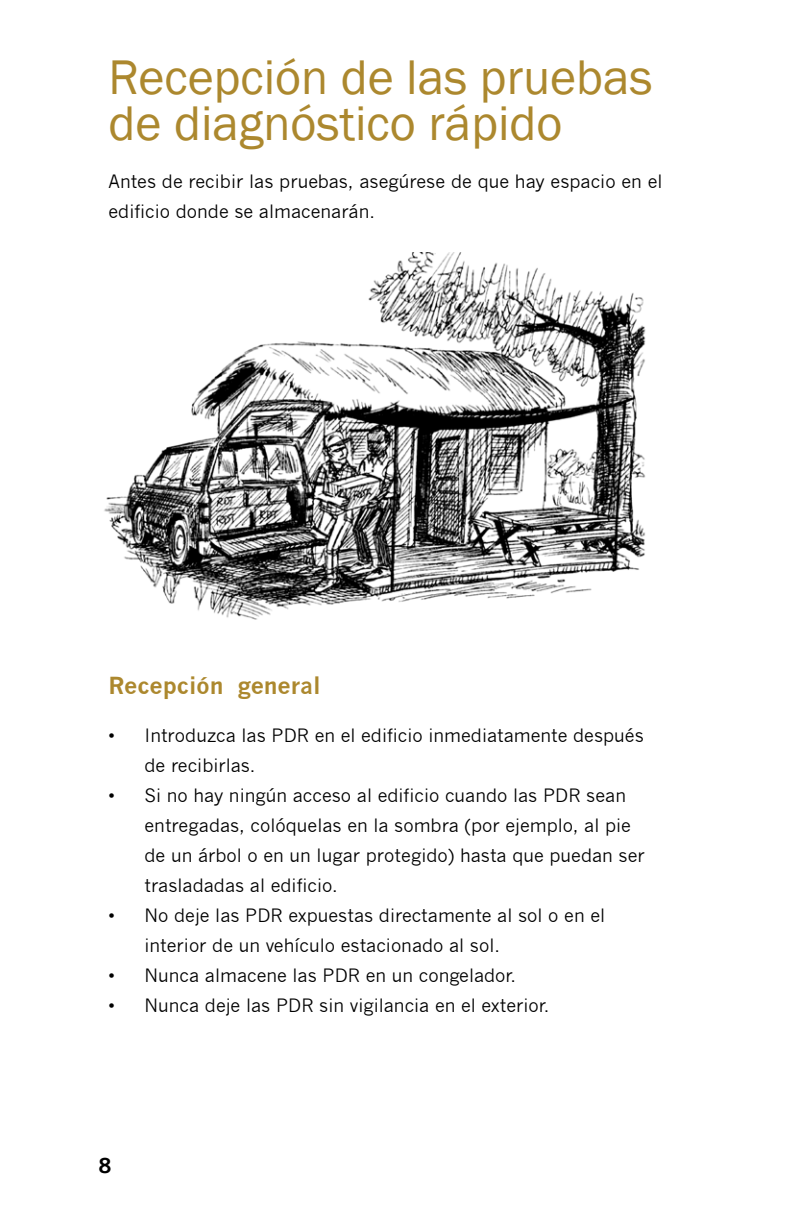
<style>
.page{position:relative;width:792px;height:1224px;background:#fff}
.page>*{position:absolute;margin:0;border:0;box-sizing:border-box;transform-origin:0 0}
.t1{font:50px/46px "Franklin Gothic";color:#ac882e}
.t2{font:700 23px "News Gothic";color:#ac882e}
.t3{font:700 20px "News Gothic";color:#000}
.t4{font:18px/30px "News Gothic";color:#000}
</style>
<div class="page">
<img style="left:104px;top:253px;width:542px;height:367px">
<h1 class="t1" style="left:109px;top:55px;width:546px">Recepción de las pruebas de diagnóstico rápido</h1>
<p class="t4" style="left:109px;top:166px;width:555px">Antes de recibir las pruebas, asegúrese de que hay espacio en el edificio donde se almacenarán.</p>
<p class="t2" style="left:109px;top:671px;width:214px">Recepción general</p>
<p class="t4" style="left:145px;top:721px;width:501px;text-indent:-36px">• Introduzca las PDR en el edificio inmediatamente después de recibirlas.</p>
<p class="t4" style="left:145px;top:781px;width:502px;text-indent:-36px">• Si no hay ningún acceso al edificio cuando las PDR sean entregadas, colóquelas en la sombra (por ejemplo, al pie de un árbol o en un lugar protegido) hasta que puedan ser trasladadas al edificio.</p>
<p class="t4" style="left:145px;top:901px;width:462px;text-indent:-36px">• No deje las PDR expuestas directamente al sol o en el interior de un vehículo estacionado al sol.</p>
<p class="t4" style="left:109px;top:961px;width:409px">• Nunca almacene las PDR en un congelador.</p>
<p class="t4" style="left:109px;top:991px;width:442px">• Nunca deje las PDR sin vigilancia en el exterior.</p>
<p class="t3" style="left:99px;top:1153px;width:14px">8</p>
</div>
